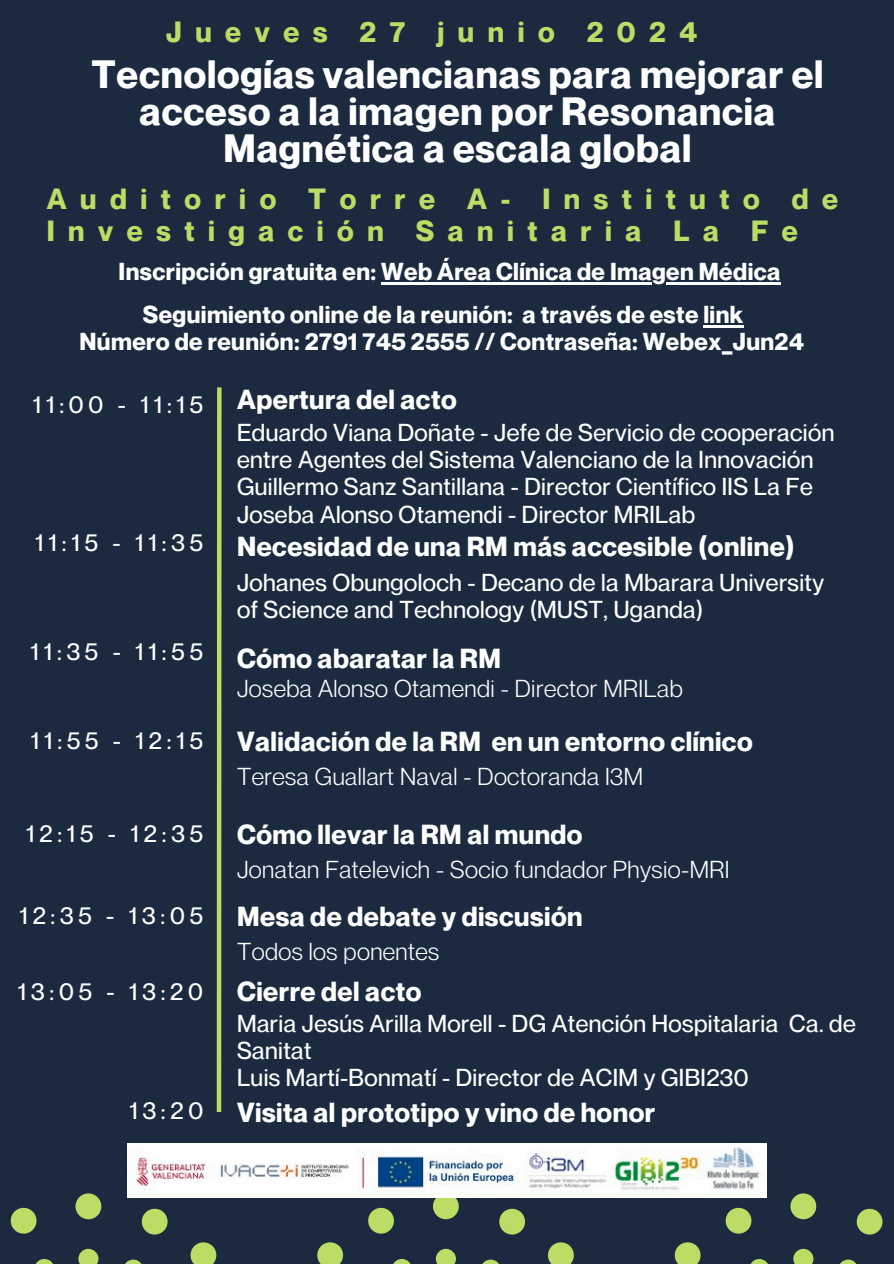
<style>
.page{position:relative;width:894px;height:1264px;background:#fff}
.page>*{position:absolute;margin:0;border:0;box-sizing:border-box;transform-origin:0 0}
.t1{font:700 38.7px/37.2px "Neue Montreal";letter-spacing:.02em;color:#fff;text-align:center}
.t2{font:700 28.65px/31.5px "Neue Montreal";letter-spacing:.475em;color:#bcdc65}
.t3{font:700 27px "Neue Montreal";letter-spacing:.02em;color:#fff}
.t4{font:500 24px/27px "Neue Montreal";letter-spacing:.02em;color:#fff}
.t5{font:700 24px/27px "Neue Montreal";letter-spacing:.02em;color:#fff;text-align:center}
.t6{font:24px "Neue Montreal";letter-spacing:.02em;color:#fff}
</style>
<div class="page">
<div style="left:0;top:0;width:893px;height:1263px;background:#1b2a3f"></div>
<hr style="left:217px;top:387px;width:4px;height:724px;background:#bcdc65">
<svg style="left:10px;top:1193px;width:873px;height:70px"></svg>
<img style="left:127px;top:1143px;width:639px;height:54px">
<hr style="left:381px;top:282px;width:386px;height:3px;background:#fff">
<svg style="left:767px;top:282px;width:13px;height:3px"></svg>
<hr style="left:703px;top:325px;width:40px;height:2px;background:#fff">
<h3 class="t2" style="left:166px;top:15px;width:532px">Jueves 27 junio 2024</h3>
<h3 class="t1" style="left:91px;top:55px;width:733px">Tecnologías valencianas para mejorar el acceso a la imagen por Resonancia<br>Magnética a escala global</h3>
<h3 class="t2" style="left:47px;top:183px;width:792px">Auditorio Torre A- Instituto de<br>Investigación Sanitaria La Fe</h3>
<h2 class="t5" style="left:119px;top:258px;width:663px">Inscripción gratuita en: Web Área Clínica de Imagen Médica</h2>
<p class="t5" style="left:79px;top:300px;width:725px">Seguimiento online de la reunión: a través de este link<br>Número de reunión: 2791 745 2555 // Contraseña: Webex_Jun24</p>
<h1 class="t4" style="left:33px;top:390px;width:172px">11:00 - 11:15</h1>
<h2 class="t3" style="left:237px;top:383px;width:221px">Apertura del acto</h2>
<h3 class="t4" style="left:237px;top:419px;width:598px">Eduardo Viana Doñate - Jefe de Servicio de cooperación entre Agentes del Sistema Valenciano de la Innovación Guillermo Sanz Santillana - Director Científico IIS La Fe Joseba Alonso Otamendi - Director MRILab</h3>
<h4 class="t4" style="left:35px;top:529px;width:169px">11:15 - 11:35</h4>
<h3 class="t3" style="left:237px;top:529px;width:559px">Necesidad de una RM más accesible (online)</h3>
<h3 class="t4" style="left:237px;top:569px;width:588px">Johanes Obungoloch - Decano de la Mbarara University of Science and Technology (MUST, Uganda)</h3>
<h4 class="t4" style="left:30px;top:637px;width:174px">11:35 - 11:55</h4>
<h3 class="t3" style="left:237px;top:641px;width:265px">Cómo abaratar la RM</h3>
<h2 class="t6" style="left:237px;top:674px;width:447px">Joseba Alonso Otamendi - Director MRILab</h2>
<h3 class="t4" style="left:31px;top:726px;width:173px">11:55 - 12:15</h3>
<h2 class="t3" style="left:237px;top:725px;width:517px">Validación de la RM en un entorno clínico</h2>
<h4 class="t6" style="left:237px;top:761px;width:407px">Teresa Guallart Naval - Doctoranda I3M</h4>
<h4 class="t4" style="left:26px;top:819px;width:178px">12:15 - 12:35</h4>
<p class="t3" style="left:237px;top:818px;width:347px">Cómo llevar la RM al mundo</p>
<h2 class="t6" style="left:237px;top:854px;width:494px">Jonatan Fatelevich - Socio fundador Physio-MRI</h2>
<h2 class="t4" style="left:19px;top:901px;width:185px">12:35 - 13:05</h2>
<h2 class="t3" style="left:237px;top:900px;width:347px">Mesa de debate y discusión</h2>
<p class="t6" style="left:237px;top:936px;width:204px">Todos los ponentes</p>
<p class="t4" style="left:18px;top:977px;width:186px">13:05 - 13:20</p>
<h4 class="t3" style="left:237px;top:974px;width:186px">Cierre del acto</h4>
<h2 class="t4" style="left:237px;top:1009px;width:620px">Maria Jesús Arilla Morell - DG Atención Hospitalaria Cª. de<br>Sanitat<br>Luis Martí-Bonmatí - Director de ACIM y GIBI230</h2>
<p class="t4" style="left:129px;top:1096px;width:75px">13:20</p>
<h2 class="t3" style="left:237px;top:1095px;width:419px">Visita al prototipo y vino de honor</h2>
</div>
